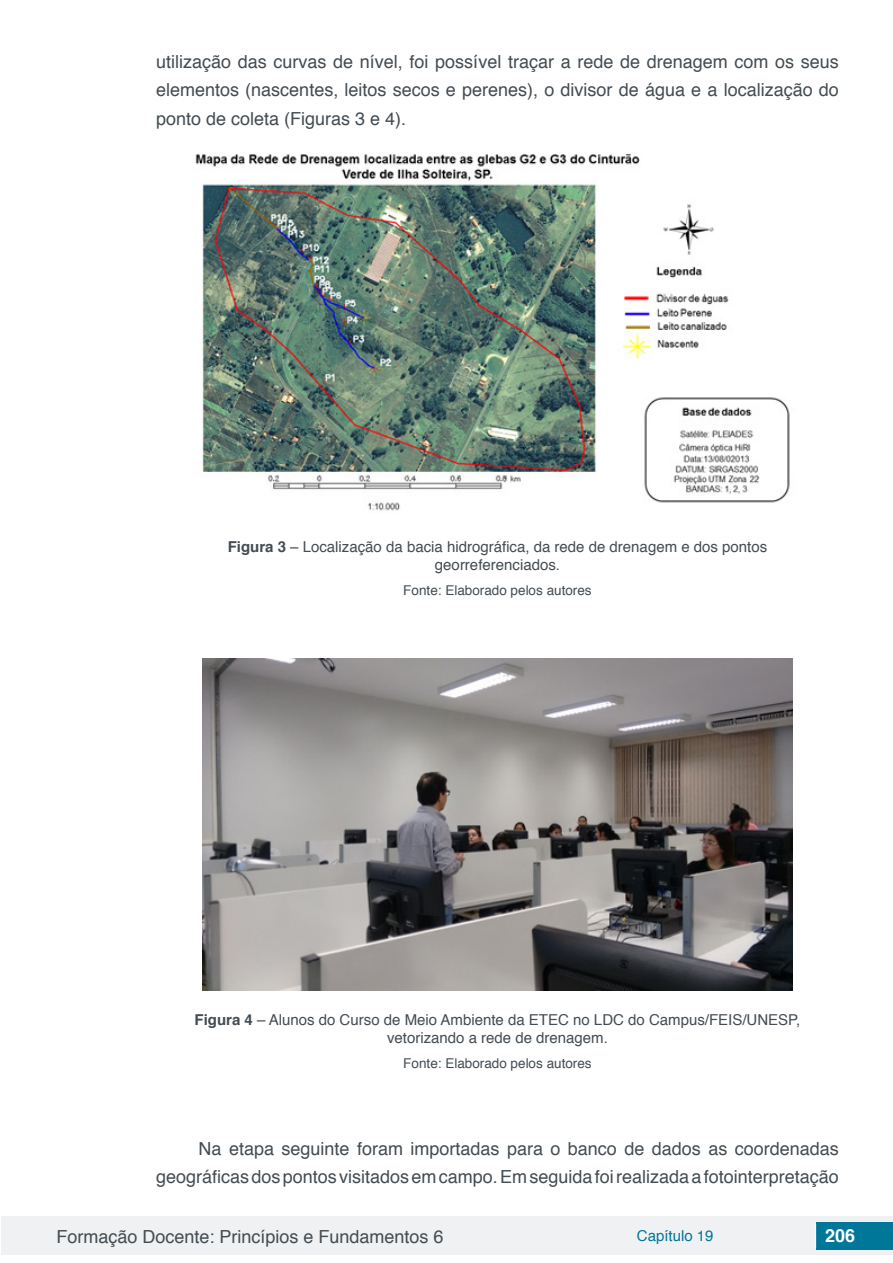
<style>
.page{position:relative;width:893px;height:1263px;background:#fff}
.page>*{position:absolute;margin:0;border:0;box-sizing:border-box;transform-origin:0 0}
.t1{font:18px/28.5px "Helvetica";color:#434c52;text-align:justify}
.t2{font:700 18px "Helvetica";color:#fff}
.t3{font:15px/18px "Helvetica";color:#434c52;text-align:center}
.t4{font:15px "Helvetica";color:#007699}
.t5{font:13.5px "Helvetica";color:#434c52}
.s1{font-weight:700}
</style>
<div class="page">
<div style="left:1px;top:1216px;width:891px;height:38px;background:#f0f1f2"></div>
<div style="left:816px;top:1222px;width:77px;height:27px;background:#007699"></div>
<svg style="left:815px;top:1224px;width:1px;height:24px"></svg>
<img style="left:195px;top:153px;width:595px;height:358px">
<img style="left:202px;top:658px;width:591px;height:332px">
<p class="t1" style="left:156px;top:47px;width:684px">utilização das curvas de nível, foi possível traçar a rede de drenagem com os seus elementos (nascentes, leitos secos e perenes), o divisor de água e a localização do ponto de coleta (Figuras 3 e 4).</p>
<p class="t3" style="left:228px;top:538px;width:541px"><span class="s1">Figura 3</span> – Localização da bacia hidrográfica, da rede de drenagem e dos pontos georreferenciados.</p>
<p class="t5" style="left:403px;top:579px;width:190px">Fonte: Elaborado pelos autores</p>
<p class="t3" style="left:195px;top:1011px;width:607px"><span class="s1">Figura 4</span> – Alunos do Curso de Meio Ambiente da ETEC no LDC do Campus/FEIS/UNESP, vetorizando a rede de drenagem.</p>
<p class="t5" style="left:403px;top:1053px;width:190px">Fonte: Elaborado pelos autores</p>
<p class="t1" style="left:156px;top:1134px;width:684px;text-align:right">Na etapa seguinte foram importadas para o banco de dados as coordenadas geográficas dos pontos visitados em campo. Em seguida foi realizada a fotointerpretação</p>
<p class="t1" style="left:56px;top:1223px;width:389px">Formação Docente: Princípios e Fundamentos 6</p>
<p class="t4" style="left:637px;top:1224px;width:78px">Capítulo 19</p>
<p class="t2" style="left:825px;top:1221px;width:32px">206</p>
</div>
